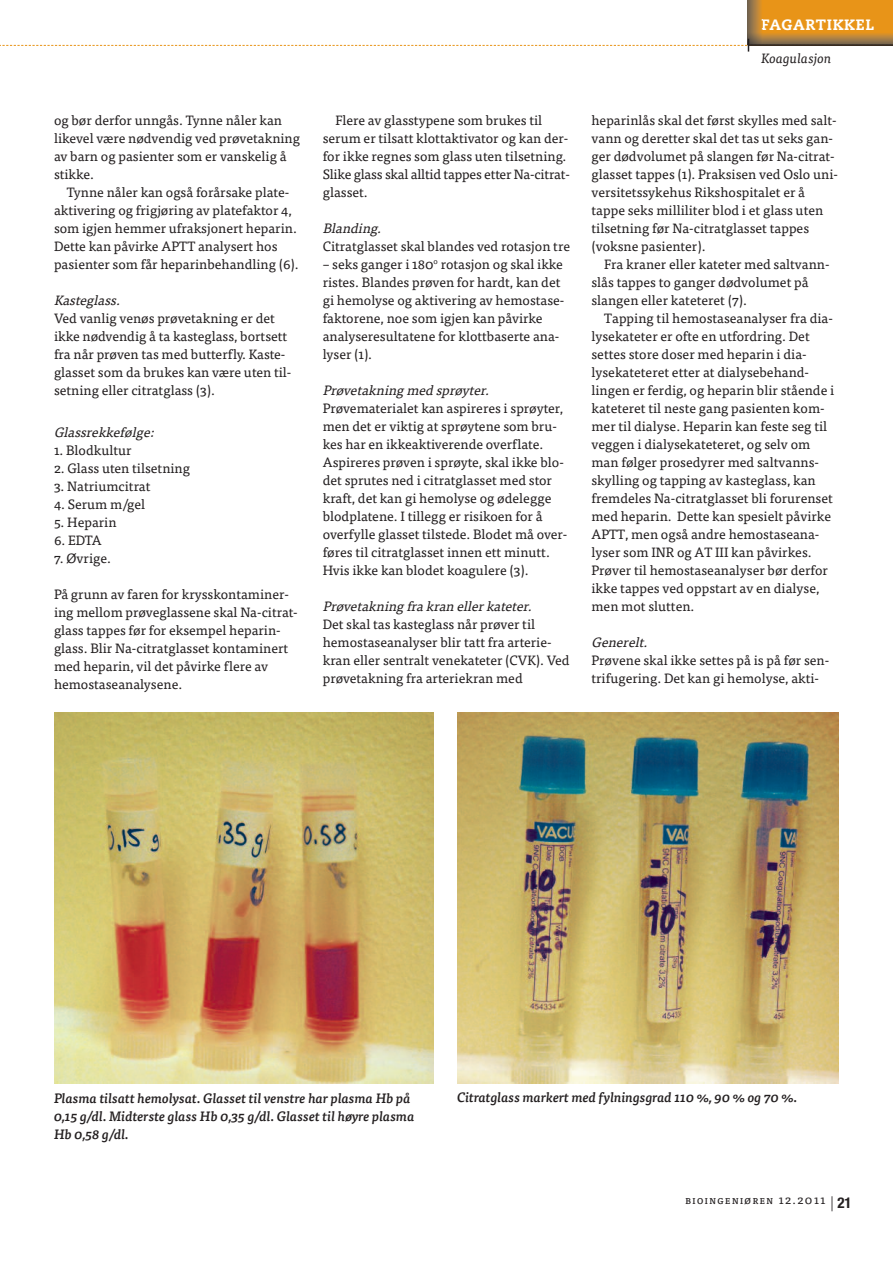
<style>
.page{position:relative;width:893px;height:1263px;background:#fff}
.page>*{position:absolute;margin:0;border:0;box-sizing:border-box;transform-origin:0 0}
.t1{font:800 15px "Caecilia LT Std";letter-spacing:.05em;color:#fff}
.t2{font:13.5px/18px "Tisa Pro";color:#231f20}
.t3{font:italic 500 13.5px/18px "Tisa Pro";color:#231f20}
.t4{font:italic 13.5px "Tisa Pro";color:#231f20}
.t5{font:italic 13.5px "Tisa Pro";color:#231f20}
.t6{font:500 8.4px "Tisa Pro";letter-spacing:.18em;color:#231f20}
.s1{font-weight:400;font-size:12px}
.s2{font-family:"Helvetica Neue";font-weight:300;font-size:15px}
.s3{font-family:"Helvetica Neue";font-weight:700;font-stretch:condensed;font-size:15px}
</style>
<div class="page">
<div style="left:748px;top:0;width:145px;height:45px;background:#e89418"></div>
<img style="left:748px;top:0;width:13px;height:19px">
<svg style="left:0;top:19px;width:893px;height:33px"></svg>
<hr style="left:748px;top:44px;width:145px;height:2px;background:#231f20">
<img style="left:54px;top:712px;width:380px;height:371px">
<img style="left:457px;top:713px;width:382px;height:370px">
<p class="t2" style="left:54px;top:112px;width:248px">og bør derfor unngås. tynne nåler kan likevel være nødvendig ved prøvetakning av barn og pasienter som er vanskelig å stikke.</p>
<p class="t2" style="left:54px;top:184px;width:246px;text-indent:13px">tynne nåler kan også forårsake plate&shy;aktivering og frigjøring av platefaktor 4, som igjen hemmer ufraksjonert heparin.<br>Dette kan påvirke aPtt analysert hos pasienter som får heparinbehandling (6).</p>
<p class="t4" style="left:54px;top:295px;width:70px">Kasteglass.</p>
<p class="t2" style="left:54px;top:310px;width:239px">Ved vanlig venøs prøvetakning er det ikke nødvendig å ta kasteglass, bortsett fra når prøven tas med butterfly. Kaste&shy;glasset som da brukes kan være uten til&shy;setning eller citratglass (3).</p>
<p class="t4" style="left:54px;top:427px;width:104px">glassrekkefølge:</p>
<p class="t2" style="left:54px;top:442px;width:79px">1. Blodkultur</p>
<p class="t2" style="left:54px;top:460px;width:138px">2. glass uten tilsetning</p>
<p class="t2" style="left:54px;top:478px;width:98px">3. Natriumcitrat</p>
<p class="t2" style="left:54px;top:496px;width:93px">4. serum m/gel</p>
<p class="t2" style="left:54px;top:514px;width:64px">5. Heparin</p>
<p class="t2" style="left:54px;top:532px;width:49px">6. eDta</p>
<p class="t2" style="left:54px;top:550px;width:59px">7. øvrige.</p>
<p class="t2" style="left:54px;top:586px;width:245px">På grunn av faren for krysskontaminer&shy;ing mellom prøveglassene skal Na-citrat&shy;glass tappes før for eksempel heparin&shy;glass. Blir Na-citratglasset kontaminert med heparin, vil det påvirke flere av hemostaseanalysene.</p>
<p class="t2" style="left:323px;top:112px;width:249px;text-indent:13px">Flere av glasstypene som brukes til serum er tilsatt klottaktivator og kan der&shy;for ikke regnes som glass uten tilsetning. slike glass skal alltid tappes etter Na-citrat&shy;glasset.</p>
<p class="t4" style="left:323px;top:223px;width:63px">Blanding.</p>
<p class="t2" style="left:323px;top:238px;width:249px">Citratglasset skal blandes ved rotasjon tre</p>
<p class="t2" style="left:323px;top:256px;width:243px">– seks ganger i 180<sup>o</sup> rotasjon og skal ikke ristes. Blandes prøven for hardt, kan det gi hemolyse og aktivering av hemostase&shy;faktorene, noe som igjen kan påvirke analyseresultatene for klottbaserte ana&shy;lyser (1).</p>
<p class="t4" style="left:323px;top:385px;width:170px">Prøvetakning med sprøyter.</p>
<p class="t2" style="left:323px;top:400px;width:246px">Prøvematerialet kan aspireres i sprøyter, men det er viktig at sprøytene som bru&shy;kes har en ikkeaktiverende overflate. aspireres prøven i sprøyte, skal ikke blo&shy;det sprutes ned i citratglasset med stor kraft, det kan gi hemolyse og ødelegge blodplatene. i tillegg er risikoen for å overfylle glasset tilstede. Blodet må over&shy;føres til citratglasset innen ett minutt.<br>Hvis ikke kan blodet koagulere (3).</p>
<p class="t4" style="left:323px;top:601px;width:213px">Prøvetakning fra kran eller kateter.</p>
<p class="t2" style="left:323px;top:616px;width:248px">Det skal tas kasteglass når prøver til hemostaseanalyser blir tatt fra arterie&shy;kran eller sentralt venekateter (CVK). Ved prøvetakning fra arteriekran med</p>
<p class="t1" style="left:761px;top:18px;width:114px">FAGARTIKKEL</p>
<p class="t5" style="left:761px;top:53px;width:72px">Koagulasjon</p>
<p class="t2" style="left:591px;top:112px;width:248px">heparinlås skal det først skylles med salt&shy;vann og deretter skal det tas ut seks gan&shy;ger dødvolumet på slangen før Na-citrat&shy;glasset tappes (1). Praksisen ved Oslo uni&shy;versitetssykehus rikshospitalet er å tappe seks milliliter blod i et glass uten tilsetning før Na-citratglasset tappes (voksne pasienter).</p>
<p class="t2" style="left:591px;top:256px;width:240px;text-indent:13px">Fra kraner eller kateter med saltvann&shy;slås tappes to ganger dødvolumet på slangen eller kateteret (7).</p>
<p class="t2" style="left:591px;top:310px;width:244px;text-indent:13px">tapping til hemostaseanalyser fra dia&shy;lysekateter er ofte en utfordring. Det settes store doser med heparin i dia&shy;lysekateteret etter at dialysebehand&shy;lingen er ferdig, og heparin blir stående i kateteret til neste gang pasienten kom&shy;mer til dialyse. Heparin kan feste seg til veggen i dialysekateteret, og selv om man følger prosedyrer med saltvanns&shy;skylling og tapping av kasteglass, kan fremdeles Na-citratglasset bli forurenset med heparin. Dette kan spesielt påvirke aPtt, men også andre hemostaseana&shy;lyser som iNr og at iii kan påvirkes.<br>Prøver til hemostaseanalyser bør derfor ikke tappes ved oppstart av en dialyse, men mot slutten.</p>
<p class="t4" style="left:591px;top:637px;width:60px">generelt.</p>
<p class="t2" style="left:591px;top:652px;width:239px">Prøvene skal ikke settes på is på før sen&shy;trifugering. Det kan gi hemolyse, akti-</p>
<p class="t3" style="left:54px;top:1090px;width:358px">Plasma tilsatt hemolysat. Glasset til venstre har plasma Hb på</p>
<p class="t3" style="left:457px;top:1089px;width:342px">Citratglass markert med fylningsgrad 110 %, 90 % og 70 %.</p>
<p class="t3" style="left:54px;top:1108px;width:362px">0,15 g/dl. Midterste glass Hb 0,35 g/dl. Glasset til høyre plasma<br>Hb 0,58 g/dl.</p>
<p class="t6" style="left:685px;top:1198px;width:168px">BIOINGENIØREN <span class="s1">12.2011</span> <span class="s2">|</span><span class="s3">21</span></p>
</div>
